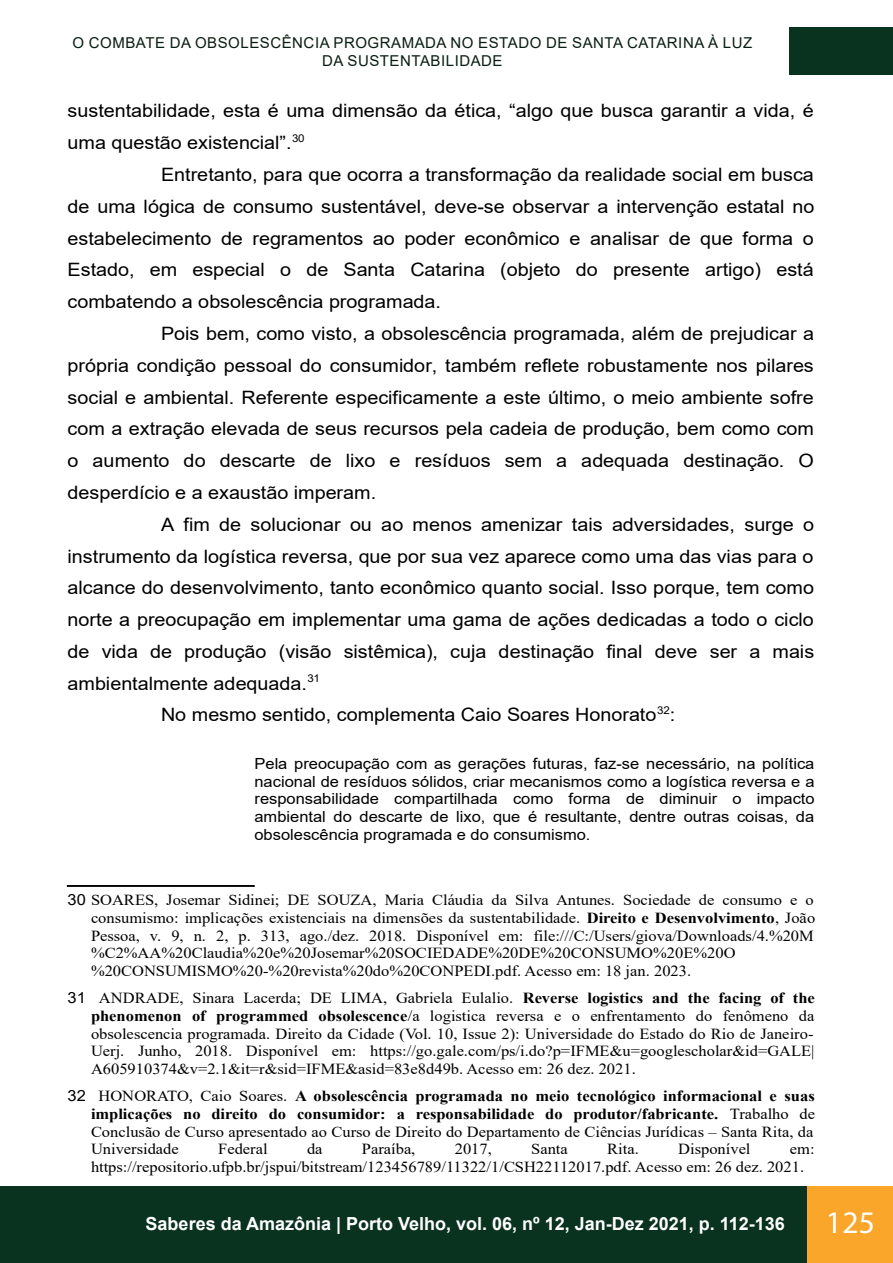
<style>
.page{position:relative;width:893px;height:1263px;background:#fff}
.page>*{position:absolute;margin:0;border:0;box-sizing:border-box;transform-origin:0 0}
.t1{font:31.5px "Myriad Pro";color:#fff}
.t2{font:18.45px "Arial";color:#000001;scale:1.07 1}
.t3{font:700 18px "Arial";color:#fff}
.t4{font:15.3px/17.7px "Times New Roman";color:#000001;scale:1.07 1}
.t5{font:15.3px/17.7px "Arial";color:#000001;text-align:justify;scale:1.07 1}
.t6{font:15px/18px "Arial";letter-spacing:.035em;color:#0a1f13;text-align:center}
.s1{font-family:"Arial"}
.s2{font-weight:700}
</style>
<div class="page">
<div style="left:789px;top:28px;width:104px;height:47px;background:#09321f"></div>
<div style="left:0;top:1186px;width:893px;height:77px;background:#09321f"></div>
<div style="left:808px;top:1186px;width:85px;height:77px;background:#f9a62a"></div>
<div style="left:67px;top:885px;width:187px;height:1px;border:1px solid #000001"></div>
<p class="t6" style="left:73px;top:34px;width:681px">O COMBATE DA OBSOLESCÊNCIA PROGRAMADA NO ESTADO DE SANTA CATARINA À LUZ<br>DA SUSTENTABILIDADE</p>
<p class="t2" style="left:68px;top:101px;width:699px">sustentabilidade, esta é uma dimensão da ética, “algo que busca garantir a vida, é</p>
<p class="t2" style="left:68px;top:133px;width:223px">uma questão existencial”.<sup>30</sup></p>
<p class="t2" style="left:161px;top:164px;width:612px">Entretanto, para que ocorra a transformação da realidade social em busca</p>
<p class="t2" style="left:68px;top:196px;width:699px">de uma lógica de consumo sustentável, deve-se observar a intervenção estatal no</p>
<p class="t2" style="left:68px;top:228px;width:699px">estabelecimento de regramentos ao poder econômico e analisar de que forma o</p>
<p class="t2" style="left:68px;top:260px;width:699px">Estado, em especial o de Santa Catarina (objeto do presente artigo) está</p>
<p class="t2" style="left:68px;top:292px;width:351px">combatendo a obsolescência programada.</p>
<p class="t2" style="left:161px;top:323px;width:612px">Pois bem, como visto, a obsolescência programada, além de prejudicar a</p>
<p class="t2" style="left:68px;top:355px;width:699px">própria condição pessoal do consumidor, também reflete robustamente nos pilares</p>
<p class="t2" style="left:68px;top:387px;width:699px">social e ambiental. Referente especificamente a este último, o meio ambiente sofre</p>
<p class="t2" style="left:68px;top:419px;width:699px">com a extração elevada de seus recursos pela cadeia de produção, bem como com</p>
<p class="t2" style="left:68px;top:451px;width:699px">o aumento do descarte de lixo e resíduos sem a adequada destinação. O</p>
<p class="t2" style="left:68px;top:482px;width:290px">desperdício e a exaustão imperam.</p>
<p class="t2" style="left:161px;top:514px;width:612px">A fim de solucionar ou ao menos amenizar tais adversidades, surge o</p>
<p class="t2" style="left:68px;top:546px;width:699px">instrumento da logística reversa, que por sua vez aparece como uma das vias para o</p>
<p class="t2" style="left:68px;top:578px;width:699px">alcance do desenvolvimento, tanto econômico quanto social. Isso porque, tem como</p>
<p class="t2" style="left:68px;top:609px;width:699px">norte a preocupação em implementar uma gama de ações dedicadas a todo o ciclo</p>
<p class="t2" style="left:68px;top:641px;width:699px">de vida de produção (visão sistêmica), cuja destinação final deve ser a mais</p>
<p class="t2" style="left:68px;top:673px;width:237px">ambientalmente adequada.<sup>31</sup></p>
<p class="t2" style="left:161px;top:705px;width:482px">No mesmo sentido, complementa Caio Soares Honorato<sup>32</sup>:</p>
<p class="t5" style="left:255px;top:755px;width:525px">Pela preocupação com as gerações futuras, faz-se necessário, na política nacional de resíduos sólidos, criar mecanismos como a logística reversa e a responsabilidade compartilhada como forma de diminuir o impacto ambiental do descarte de lixo, que é resultante, dentre outras coisas, da obsolescência programada e do consumismo.</p>
<p class="t4" style="left:91px;top:891px;width:678px;text-indent:-23px"><span class="s1">30</span> SOARES, Josemar Sidinei; DE SOUZA, Maria Cláudia da Silva Antunes. Sociedade de consumo e o consumismo: implicações existenciais na dimensões da sustentabilidade. <span class="s2">Direito e Desenvolvimento</span>, João Pessoa, v. 9, n. 2, p. 313, ago./dez. 2018. Disponível em: file:///C:/Users/giova/Downloads/4.%20M %C2%AA%20Claudia%20e%20Josemar%20SOCIEDADE%20DE%20CONSUMO%20E%20O %20CONSUMISMO%20-%20revista%20do%20CONPEDI.pdf. Acesso em: 18 jan. 2023.</p>
<p class="t4" style="left:91px;top:989px;width:678px;text-align:justify;text-indent:-23px"><span class="s1">31</span> ANDRADE, Sinara Lacerda; DE LIMA, Gabriela Eulalio. <span class="s2">Reverse logistics and the facing of the phenomenon of programmed obsolescence</span>/a logistica reversa e o enfrentamento do fenômeno da obsolescencia programada. Direito da Cidade (Vol. 10, Issue 2): Universidade do Estado do Rio de Janeiro-Uerj. Junho, 2018. Disponível em: https://go.gale.com/ps/i.do?p=IFME&amp;u=googlescholar&amp;id=GALE| A605910374&amp;v=2.1&amp;it=r&amp;sid=IFME&amp;asid=83e8d49b. Acesso em: 26 dez. 2021.</p>
<p class="t4" style="left:91px;top:1087px;width:678px;text-indent:-23px"><span class="s1">32</span> HONORATO, Caio Soares. <span class="s2">A obsolescência programada no meio tecnológico informacional e suas implicações no direito do consumidor: a responsabilidade do produtor/fabricante.</span> Trabalho de Conclusão de Curso apresentado ao Curso de Direito do Departamento de Ciências Jurídicas – Santa Rita, da Universidade</p>
<p class="t4" style="left:218px;top:1140px;width:48px">Federal</p>
<p class="t4" style="left:307px;top:1140px;width:16px">da</p>
<p class="t4" style="left:362px;top:1140px;width:52px">Paraíba,</p>
<p class="t4" style="left:455px;top:1140px;width:36px">2017,</p>
<p class="t4" style="left:531px;top:1140px;width:36px">Santa</p>
<p class="t4" style="left:607px;top:1140px;width:31px">Rita.</p>
<p class="t4" style="left:678px;top:1140px;width:69px">Disponível</p>
<p class="t4" style="left:91px;top:1140px;width:678px;text-indent:699px">em: https://repositorio.ufpb.br/jspui/bitstream/123456789/11322/1/CSH22112017.pdf. Acesso em: 26 dez. 2021.</p>
<p class="t3" style="left:146px;top:1211px;width:641px">Saberes da Amazônia | Porto Velho, vol. 06, nº 12, Jan-Dez 2021, p. 112-136</p>
<h1 class="t1" style="left:826px;top:1202px;width:51px">125</h1>
</div>
